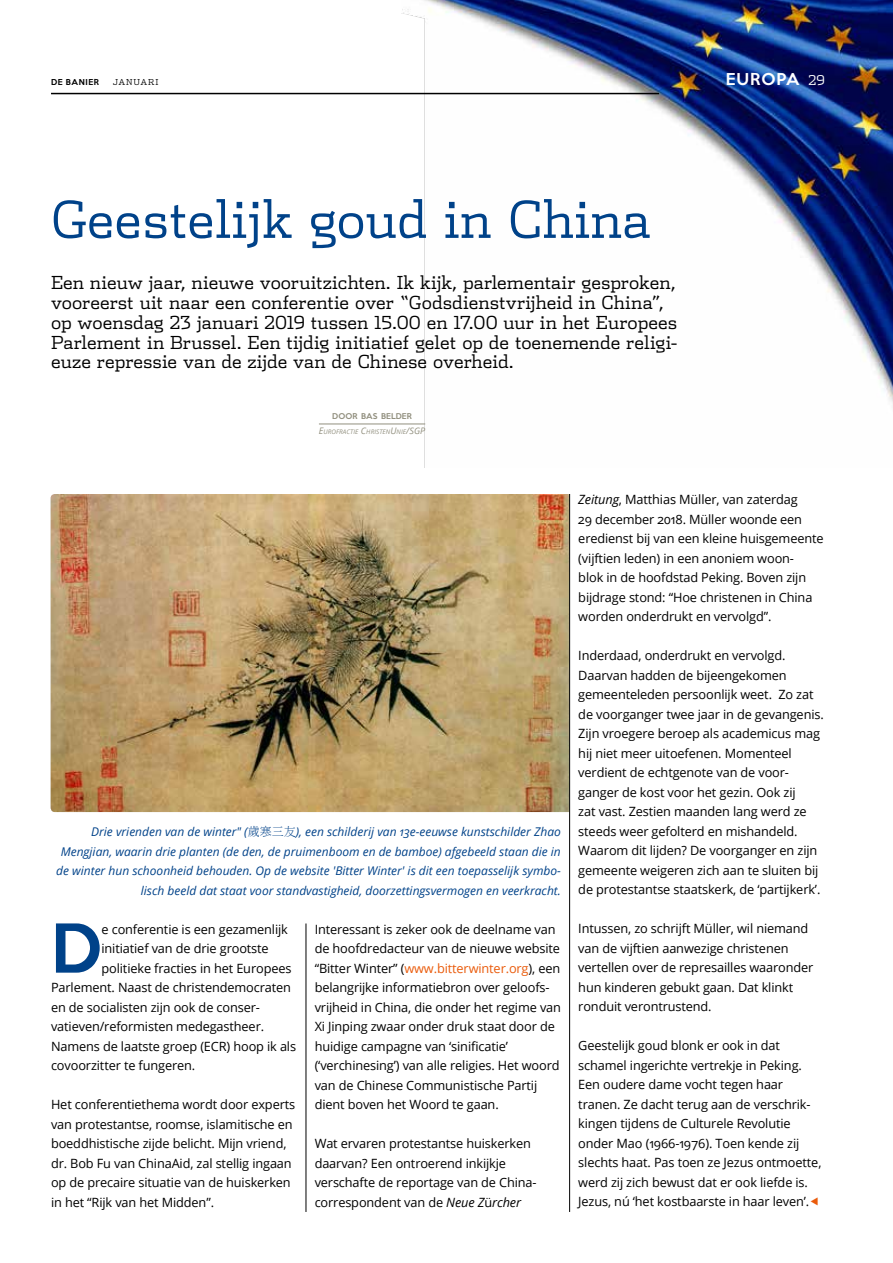
<style>
.page{position:relative;width:893px;height:1263px;background:#fff}
.page>*{position:absolute;margin:0;border:0;box-sizing:border-box;transform-origin:0 0}
.t1{font:500 61.5px "Keep Calm";color:#004289}
.t2{font:300 51px "Dispatch";color:#004289}
.t3{font:300 18px/19.8px "Dispatch";letter-spacing:-.005em;color:#000}
.t4{font:500 15px "Keep Calm";letter-spacing:.055em;color:#fff}
.t5{font:12.75px/19.5px "Open Sans";letter-spacing:-.01em;color:#000}
.t6{font:italic 12px/19.5px "Open Sans";color:#004289;text-align:right}
.t7{font:300 8.25px "Dispatch";letter-spacing:.095em;color:#000}
.t8{font:500 7.5px "Keep Calm";letter-spacing:.085em;color:#000}
.t9{font:500 7.35px "Keep Calm";letter-spacing:.015em;color:#92907f}
.t10{font:italic 6.3px "Open Sans";letter-spacing:.015em;color:#92907f}
.s1{font-family:"Dispatch";font-weight:300;font-size:13.5px}
.s2{font-size:9px}
.s3{font-family:"Adobe Ming Std";font-weight:300;font-style:normal}
.s4{color:#ea5b0b}
.s5{font-style:italic}
</style>
<div class="page">
<img style="left:402px;top:0;width:491px;height:467px">
<img style="left:51px;top:494px;width:518px;height:318px">
<hr style="left:319px;top:424px;width:106px;height:1px;background:#92907f">
<hr style="left:306px;top:923px;width:1px;height:289px;background:#000">
<hr style="left:569px;top:494px;width:1px;height:718px;background:#000">
<hr style="left:51px;top:93px;width:608px;height:1px;background:#000">
<p class="t8" style="left:51px;top:76px;width:50px">DE BANIER</p>
<p class="t7" style="left:113px;top:77px;width:41px">januari</p>
<p class="t4" style="left:726px;top:66px;width:100px">EUROPA <span class="s1">29</span></p>
<h2 class="t2" style="left:51px;top:186px;width:601px">Geestelijk goud in China</h2>
<p class="t3" style="left:51px;top:272px;width:628px">Een nieuw jaar, nieuwe vooruitzichten. Ik kijk, parlementair gesproken, vooreerst uit naar een conferentie over “Godsdienstvrijheid in China”, op woensdag 23 januari 2019 tussen 15.00 en 17.00 uur in het Europees Parlement in Brussel. Een tijdig initiatief gelet op de toenemende religi&shy;euze repressie van de zijde van de Chinese overheid.</p>
<p class="t9" style="left:332px;top:410px;width:81px">DOOR BAS BELDER</p>
<p class="t10" style="left:319px;top:427px;width:108px"><span class="s2">E</span>UROFRACTIE <span class="s2">C</span>HRISTEN<span class="s2">U</span>NIE<span class="s2">/SGP</span></p>
<p class="t6" style="left:56px;top:822px;width:506px">Drie vrienden van de winter" (<span class="s3">歲寒三友</span>), een schilderij van 13e-eeuwse kunstschilder Zhao Mengjian, waarin drie planten (de den, de pruimenboom en de bamboe) afgebeeld staan die in de winter hun schoonheid behouden. Op de website 'Bitter Winter' is dit een toepasselijk symbo&shy;lisch beeld dat staat voor standvastigheid, doorzettingsvermogen en veerkracht.</p>
<h1 class="t1" style="left:51px;top:895px;width:53px">D</h1>
<p class="t5" style="left:102px;top:919px;width:188px">e conferentie is een gezamenlijk</p>
<p class="t5" style="left:102px;top:938px;width:169px">initiatief van de drie grootste</p>
<p class="t5" style="left:102px;top:958px;width:191px">politieke fracties in het Europees</p>
<p class="t5" style="left:51px;top:977px;width:241px">Parlement. Naast de christendemocraten</p>
<p class="t5" style="left:51px;top:997px;width:210px">en de socialisten zijn ook de conser-</p>
<p class="t5" style="left:51px;top:1016px;width:215px">vatieven/reformisten medegastheer.</p>
<p class="t5" style="left:51px;top:1036px;width:247px">Namens de laatste groep (ECR) hoop ik als</p>
<p class="t5" style="left:51px;top:1055px;width:146px">covoorzitter te fungeren.</p>
<p class="t5" style="left:51px;top:1094px;width:246px">Het conferentiethema wordt door experts van protestantse, roomse, islamitische en boeddhistische zijde belicht. Mijn vriend, dr. Bob Fu van ChinaAid, zal stellig ingaan op de precaire situatie van de huiskerken in het “Rijk van het Midden”.</p>
<p class="t5" style="left:315px;top:919px;width:248px">Interessant is zeker ook de deelname van de hoofdredacteur van de nieuwe website “Bitter Winter” (<span class="s4">www.bitterwinter.org</span>), een belangrijke informatiebron over geloofs&shy;vrijheid in China, die onder het regime van Xi Jinping zwaar onder druk staat door de huidige campagne van ‘sinificatie’ (‘verchinesing’) van alle religies. Het woord van de Chinese Communistische Partij dient boven het Woord te gaan.</p>
<p class="t5" style="left:315px;top:1133px;width:223px">Wat ervaren protestantse huiskerken daarvan? Een ontroerend inkijkje verschafte de reportage van de China&shy;correspondent van de <span class="s5">Neue Z</span>ü<span class="s5">rcher</span></p>
<p class="t5" style="left:578px;top:490px;width:247px"><span class="s5">Zeitung</span>, Matthias Müller, van zaterdag<br>29 december 2018. Müller woonde een eredienst bij van een kleine huisgemeente (vijftien leden) in een anoniem woon-<br>blok in de hoofdstad Peking. Boven zijn bijdrage stond: “Hoe christenen in China worden onderdrukt en vervolgd”.</p>
<p class="t5" style="left:578px;top:646px;width:247px">Inderdaad, onderdrukt en vervolgd.<br>Daarvan hadden de bijeengekomen gemeenteleden persoonlijk weet. Zo zat de voorganger twee jaar in de gevangenis.<br>Zijn vroegere beroep als academicus mag hij niet meer uitoefenen. Momenteel verdient de echtgenote van de voor&shy;ganger de kost voor het gezin. Ook zij<br>zat vast. Zestien maanden lang werd ze steeds weer gefolterd en mishandeld.<br>Waarom dit lijden? De voorganger en zijn gemeente weigeren zich aan te sluiten bij de protestantse staatskerk, de ‘partijkerk’.</p>
<p class="t5" style="left:578px;top:919px;width:237px">Intussen, zo schrijft Müller, wil niemand van de vijftien aanwezige christenen vertellen over de represailles waaronder hun kinderen gebukt gaan. Dat klinkt ronduit verontrustend.</p>
<p class="t5" style="left:578px;top:1036px;width:245px">Geestelijk goud blonk er ook in dat schamel ingerichte vertrekje in Peking.<br>Een oudere dame vocht tegen haar tranen. Ze dacht terug aan de verschrik&shy;kingen tijdens de Culturele Revolutie onder Mao (1966-1976). Toen kende zij slechts haat. Pas toen ze Jezus ontmoette, werd zij zich bewust dat er ook liefde is.<br>Jezus, nú ‘het kostbaarste in haar leven’.</p>
</div>
